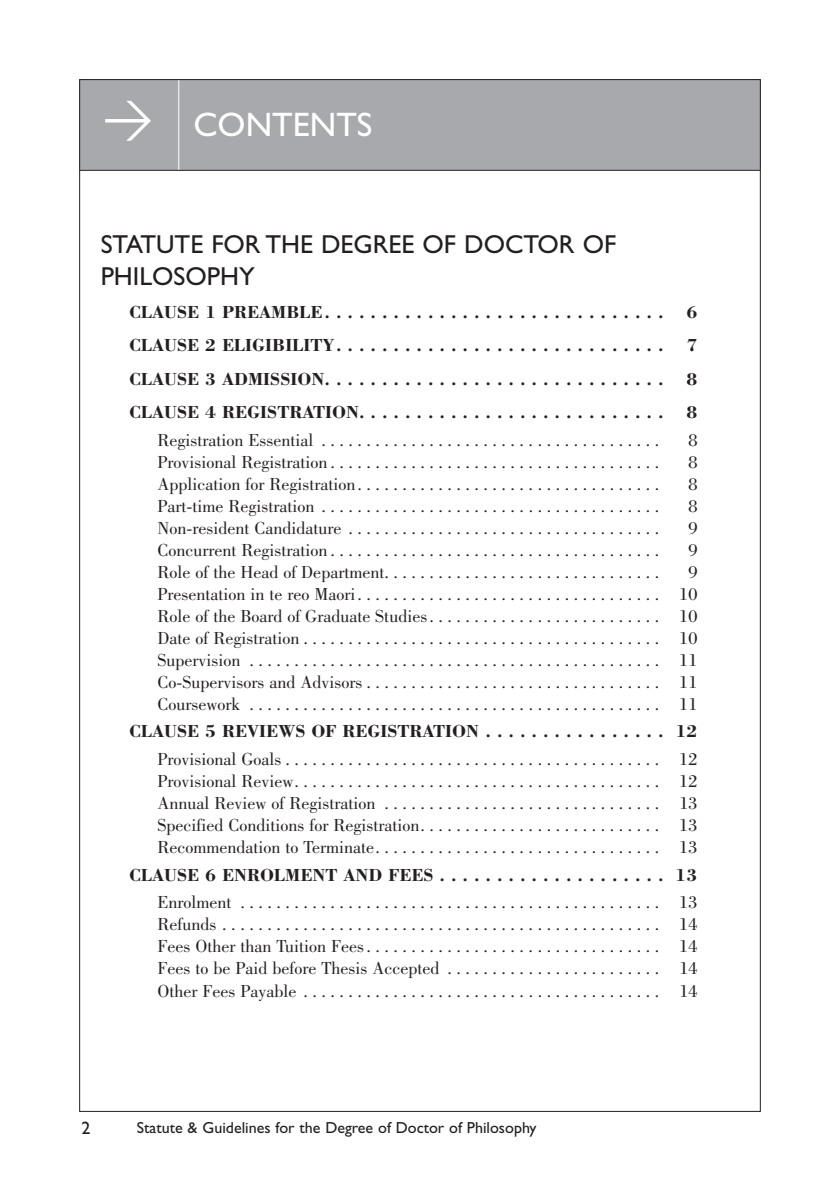
<style>
.page{position:relative;width:840px;height:1191px;background:#fff}
.page>*{position:absolute;margin:0;border:0;box-sizing:border-box;transform-origin:0 0}
.t1{font:34px "Gill Sans";color:#fff}
.t2{font:26px/32px "Gill Sans";color:#231f20}
.t3{font:18px/22px "Bodoni";color:#231f20;text-align:justify}
.t4{font:700 18px/33.4px "Bodoni";color:#231f20;text-align:justify}
.t5{font:18px "Gill Sans";color:#231f20}
.t6{font:16px "Gill Sans";color:#231f20}
.s1{font-family:"DIN";font-size:50px}
</style>
<div class="page">
<div style="left:79px;top:79px;width:681px;height:91px;background:#a8a9ad"></div>
<hr style="left:178px;top:79px;width:1px;height:91px;background:#fff">
<hr style="left:79px;top:170px;width:681px;height:1px;background:#231f20">
<h1 class="t1" style="left:102px;top:113px;width:271px"><span class="s1">&gt;</span> CONTENTS</h1>
<h2 class="t2" style="left:101px;top:231px;width:517px">STATUTE FOR THE DEGREE OF DOCTOR OF<br>PHILOSOPHY</h2>
<p class="t4" style="left:129px;top:297px;width:569px">CLAUSE 1 PREAMBLE. . . . . . . . . . . . . . . . . . . . . . . . . . . . . . 6<br>CLAUSE 2 ELIGIBILITY. . . . . . . . . . . . . . . . . . . . . . . . . . . . . 7<br>CLAUSE 3 ADMISSION. . . . . . . . . . . . . . . . . . . . . . . . . . . . . . 8<br>CLAUSE 4 REGISTRATION. . . . . . . . . . . . . . . . . . . . . . . . . . . 8</p>
<p class="t3" style="left:157px;top:430px;width:503px">Registration Essential . . . . . . . . . . . . . . . . . . . . . . . . . . . . . . . . . . . . . .</p>
<p class="t3" style="left:688px;top:430px;width:10px">8</p>
<p class="t3" style="left:157px;top:452px;width:503px">Provisional Registration . . . . . . . . . . . . . . . . . . . . . . . . . . . . . . . . . . . . .</p>
<p class="t3" style="left:688px;top:452px;width:10px">8</p>
<p class="t3" style="left:157px;top:474px;width:503px">Application for Registration. . . . . . . . . . . . . . . . . . . . . . . . . . . . . . . . . .</p>
<p class="t3" style="left:688px;top:474px;width:10px">8</p>
<p class="t3" style="left:157px;top:496px;width:503px">Part-time Registration . . . . . . . . . . . . . . . . . . . . . . . . . . . . . . . . . . . . . .</p>
<p class="t3" style="left:688px;top:496px;width:10px">8</p>
<p class="t3" style="left:157px;top:518px;width:503px">Non-resident Candidature . . . . . . . . . . . . . . . . . . . . . . . . . . . . . . . . . . .</p>
<p class="t3" style="left:688px;top:518px;width:10px">9</p>
<p class="t3" style="left:157px;top:540px;width:503px">Concurrent Registration . . . . . . . . . . . . . . . . . . . . . . . . . . . . . . . . . . . . .</p>
<p class="t3" style="left:688px;top:540px;width:10px">9</p>
<p class="t3" style="left:157px;top:562px;width:503px">Role of the Head of Department. . . . . . . . . . . . . . . . . . . . . . . . . . . . . . .</p>
<p class="t3" style="left:157px;top:562px;width:541px;text-indent:530px">9<br>Presentation in te reo Maori. . . . . . . . . . . . . . . . . . . . . . . . . . . . . . . . . . 10<br>Role of the Board of Graduate Studies. . . . . . . . . . . . . . . . . . . . . . . . . . 10<br>Date of Registration . . . . . . . . . . . . . . . . . . . . . . . . . . . . . . . . . . . . . . . . 10<br>Supervision . . . . . . . . . . . . . . . . . . . . . . . . . . . . . . . . . . . . . . . . . . . . . . 11<br>Co-Supervisors and Advisors . . . . . . . . . . . . . . . . . . . . . . . . . . . . . . . . . 11<br>Coursework . . . . . . . . . . . . . . . . . . . . . . . . . . . . . . . . . . . . . . . . . . . . . . 11</p>
<p class="t4" style="left:129px;top:716px;width:569px">CLAUSE 5 REVIEWS OF REGISTRATION . . . . . . . . . . . . . . . . 12</p>
<p class="t3" style="left:157px;top:750px;width:541px">Provisional Goals . . . . . . . . . . . . . . . . . . . . . . . . . . . . . . . . . . . . . . . . . . 12<br>Provisional Review. . . . . . . . . . . . . . . . . . . . . . . . . . . . . . . . . . . . . . . . . 12<br>Annual Review of Registration . . . . . . . . . . . . . . . . . . . . . . . . . . . . . . . 13<br>Specified Conditions for Registration. . . . . . . . . . . . . . . . . . . . . . . . . . . 13<br>Recommendation to Terminate. . . . . . . . . . . . . . . . . . . . . . . . . . . . . . . . 13</p>
<p class="t4" style="left:129px;top:860px;width:569px">CLAUSE 6 ENROLMENT AND FEES . . . . . . . . . . . . . . . . . . . . 13</p>
<p class="t3" style="left:157px;top:893px;width:541px">Enrolment . . . . . . . . . . . . . . . . . . . . . . . . . . . . . . . . . . . . . . . . . . . . . . . 13<br>Refunds . . . . . . . . . . . . . . . . . . . . . . . . . . . . . . . . . . . . . . . . . . . . . . . . . 14<br>Fees Other than Tuition Fees . . . . . . . . . . . . . . . . . . . . . . . . . . . . . . . . . 14<br>Fees to be Paid before Thesis Accepted . . . . . . . . . . . . . . . . . . . . . . . . 14<br>Other Fees Payable . . . . . . . . . . . . . . . . . . . . . . . . . . . . . . . . . . . . . . . . 14</p>
<p class="t5" style="left:81px;top:1122px;width:10px">2</p>
<p class="t6" style="left:137px;top:1121px;width:401px">Statute &amp; Guidelines for the Degree of Doctor of Philosophy</p>
</div>
